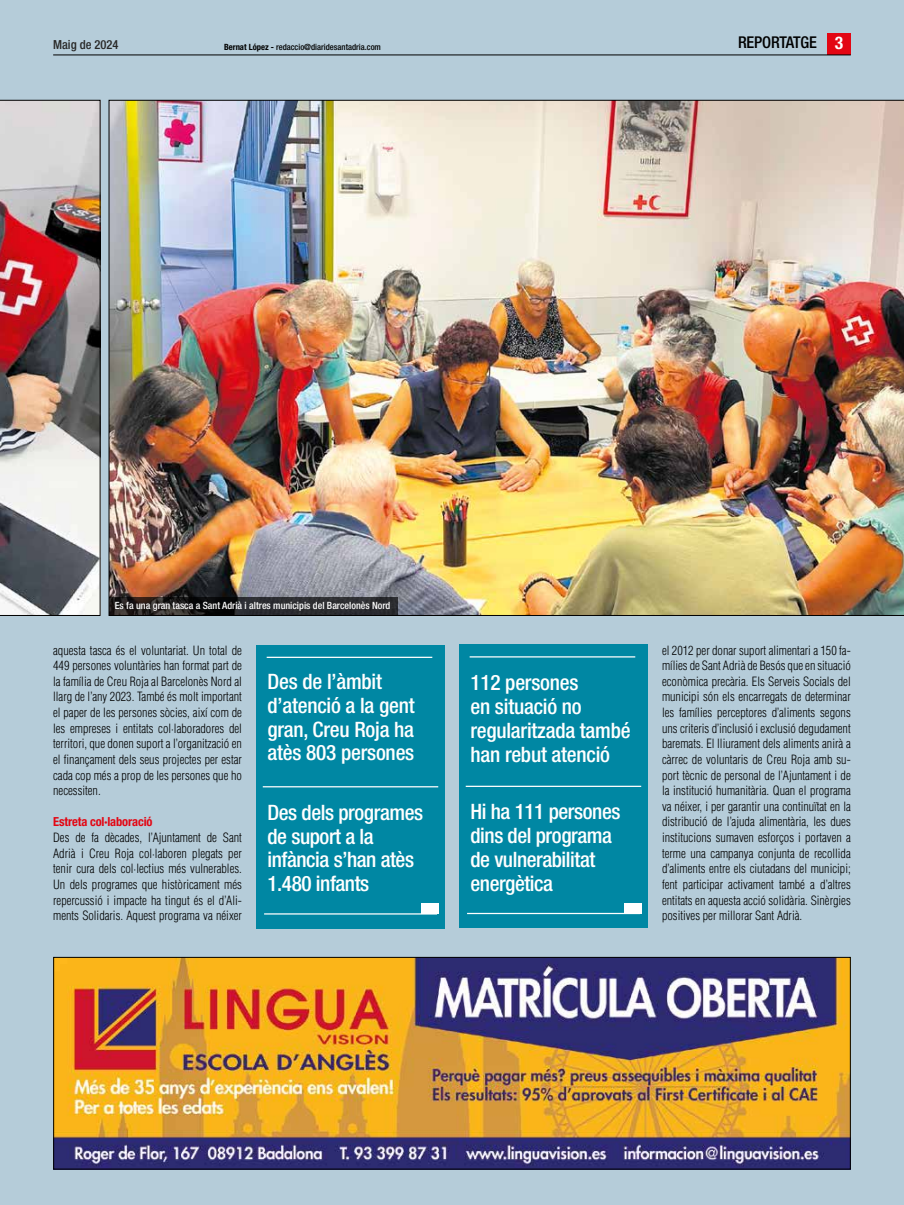
<style>
.page{position:relative;width:904px;height:1205px;background:#b5ccd9}
.page>*{position:absolute;margin:0;border:0;box-sizing:border-box;transform-origin:0 0}
.t1{font:500 condensed 21.25px/23.8px "Helvetica Neue";letter-spacing:-.015em;color:#fff}
.t2{font:500 condensed 16.25px "Helvetica Neue";letter-spacing:-.01em;color:#000}
.t3{font:300 condensed 12.5px/15.6px "Helvetica";color:#000;text-align:justify}
.t4{font:700 condensed 12.5px "Helvetica Neue";letter-spacing:-.01em;color:#e30613}
.t5{font:500 condensed 12.5px "Helvetica Neue";color:#282827}
.t6{font:500 condensed 10px "Helvetica Neue";color:#fff}
.t7{font:500 condensed 8.62px "Helvetica Neue";color:#000}
.s1{font-weight:700}
.s2{font-weight:700;font-size:17.5px;color:#fff}
</style>
<div class="page">
<img style="left:0;top:100px;width:100px;height:516px">
<img style="left:109px;top:100px;width:795px;height:516px">
<div style="left:256px;top:645px;width:189px;height:283px;background:#0087a3"></div>
<hr style="left:267px;top:657px;width:165px;height:1px;background:#fff">
<hr style="left:263px;top:786px;width:175px;height:1px;background:#fff">
<hr style="left:264px;top:913px;width:173px;height:1px;background:#fff">
<div style="left:421px;top:903px;width:17px;height:11px;background:#fff"></div>
<svg style="left:109px;top:597px;width:289px;height:19px;fill:#29292d"></svg>
<div style="left:827px;top:33px;width:23px;height:22px;background:#e30613"></div>
<hr style="left:53px;top:54px;width:797px;height:1px;background:#000">
<img style="left:55px;top:959px;width:793px;height:208px">
<div style="left:53px;top:957px;width:797px;height:212px;border:1px solid #000"></div>
<div style="left:459px;top:644px;width:189px;height:284px;background:#0087a3"></div>
<hr style="left:469px;top:656px;width:166px;height:1px;background:#fff">
<hr style="left:466px;top:786px;width:175px;height:1px;background:#fff">
<hr style="left:467px;top:913px;width:173px;height:1px;background:#fff">
<div style="left:624px;top:903px;width:17px;height:11px;background:#fff"></div>
<p class="t5" style="left:53px;top:37px;width:67px">Maig de 2024</p>
<p class="t7" style="left:224px;top:41px;width:158px"><span class="s1">Bernat López -</span> redaccio@diaridesantadria.com</p>
<h2 class="t2" style="left:738px;top:33px;width:107px">REPORTATGE <span class="s2">3</span></h2>
<p class="t6" style="left:115px;top:599px;width:277px">Es fa una gran tasca a Sant Adrià i altres municipis del Barcelonès Nord</p>
<p class="t3" style="left:53px;top:642px;width:190px">aquesta tasca és el voluntariat. Un total de 449 persones voluntàries han format part de la família de Creu Roja al Barcelonès Nord al llarg de l’any 2023. També és molt important el paper de les persones sòcies, així com de les empreses i entitats col·laboradores del territori, que donen suport a l’organització en el finançament dels seus projectes per estar cada cop més a prop de les persones que ho necessiten.</p>
<p class="t4" style="left:53px;top:814px;width:101px">Estreta col·laboració</p>
<p class="t3" style="left:53px;top:829px;width:190px">Des de fa dècades, l’Ajuntament de Sant Adrià i Creu Roja col·laboren plegats per tenir cura dels col·lectius més vulnerables.<br>Un dels programes que històricament més repercussió i impacte ha tingut és el d’Ali&shy;ments Solidaris. Aquest programa va néixer</p>
<h1 class="t1" style="left:267px;top:669px;width:149px">Des de l’àmbit d’atenció a la gent gran, Creu Roja ha atès 803 persones</h1>
<h1 class="t1" style="left:267px;top:800px;width:157px">Des dels programes de suport a la infància s’han atès<br>1.480 infants</h1>
<h1 class="t1" style="left:470px;top:671px;width:162px">112 persones<br>en situació no regularitzada també han rebut atenció</h1>
<h1 class="t1" style="left:470px;top:800px;width:152px">Hi ha 111 persones dins del programa de vulnerabilitat energètica</h1>
<p class="t3" style="left:662px;top:642px;width:190px">el 2012 per donar suport alimentari a 150 fa&shy;mílies de Sant Adrià de Besós que en situació econòmica precària. Els Serveis Socials del municipi són els encarregats de determinar les famílies perceptores d’aliments segons uns criteris d’inclusió i exclusió degudament baremats. El lliurament dels aliments anirà a càrrec de voluntaris de Creu Roja amb su&shy;port tècnic de personal de l’Ajuntament i de la institució humanitària. Quan el programa va néixer, i per garantir una continuïtat en la distribució de l’ajuda alimentària, les dues institucions sumaven esforços i portaven a terme una campanya conjunta de recollida d’aliments entre els ciutadans del municipi; fent participar activament també a d’altres entitats en aquesta acció solidària. Sinèrgies positives per millorar Sant Adrià.</p>
</div>
